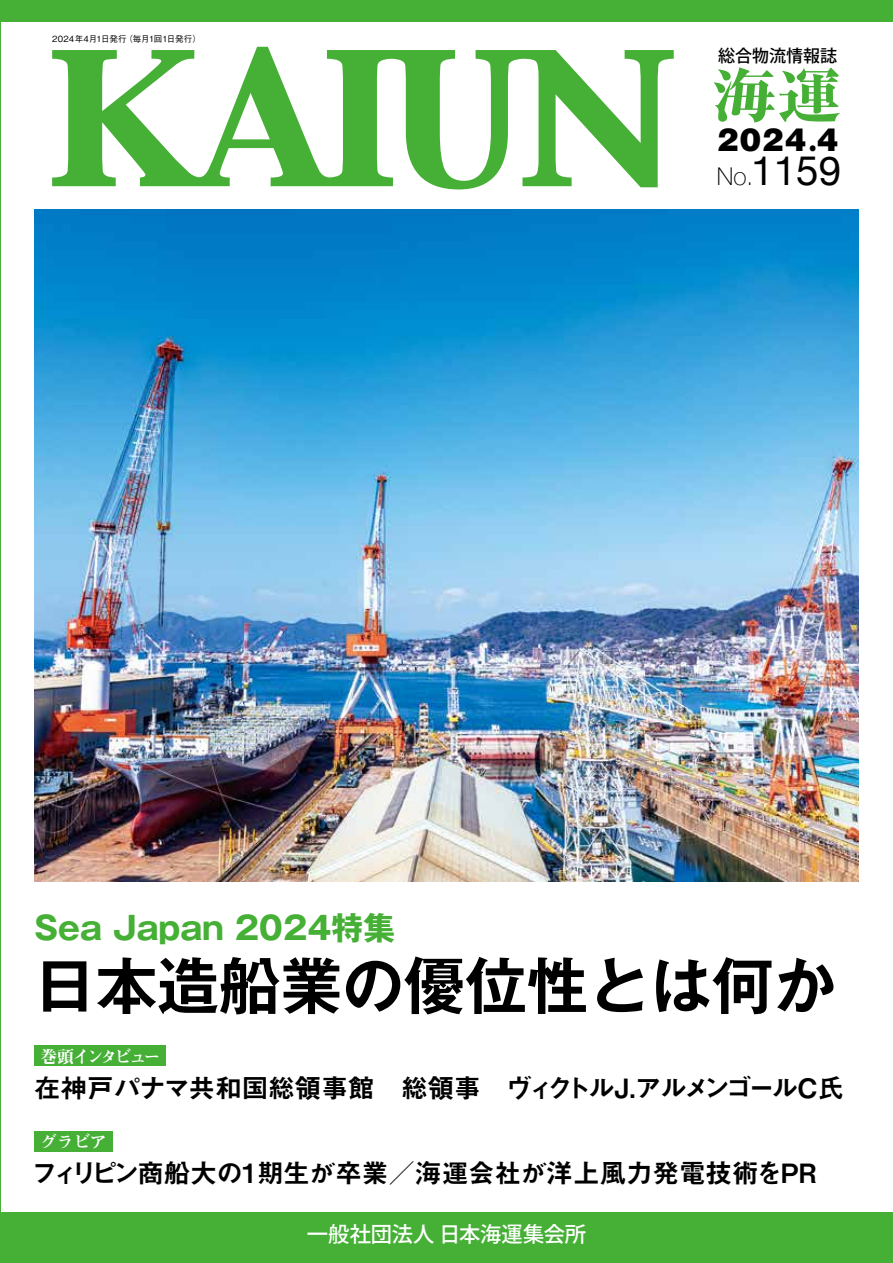
<style>
.page{position:relative;width:893px;height:1263px;background:#fff}
.page>*{position:absolute;margin:0;border:0;box-sizing:border-box;transform-origin:0 0}
.t1{font:700 61.65px "Gothic MB101 Pr 6 N De";color:#000}
.t2{font:40.35px "Helvetica Neue";color:#000}
.t3{font:700 31.95px "Gothic MB101 Pr 6 N";color:#45b035}
.t4{font:900 31.95px "Helvetica";color:#000}
.t5{font:26.55px "Midashi Go Pr 6 N MB31";letter-spacing:-.03em;color:#000}
.t6{font:26.55px "Midashi Go Pr 6 N MB31";letter-spacing:-.005em;color:#000}
.t7{font:500 21.3px "Koz Go Pr 6 N";letter-spacing:-.01em;color:#fff}
.t8{font:16.95px "Midashi Min Pr 6 N MA31";letter-spacing:-.165em;color:#fff}
.t9{font:500 16.95px "Koz Go Pr 6 N";color:#000}
.t10{font:16.95px "Midashi Min Pr 6 N MA31";letter-spacing:-.09em;color:#fff}
.t11{font:500 8.55px "Gothic BBB Pr 6 N";letter-spacing:-.015em;color:#000}
.s1{font-family:"Koz Go Pr 6 N";font-weight:700}
.s2{font-weight:100;font-size:24.45px}
</style>
<div class="page">
<div style="left:0;top:1212px;width:893px;height:51px;background:#45b035"></div>
<div style="left:0;top:0;width:893px;height:21px;background:#45b035"></div>
<svg style="left:52px;top:47px;width:622px;height:142px"></svg>
<svg style="left:714px;top:67px;width:126px;height:55px"></svg>
<div style="left:34px;top:1046px;width:132px;height:20px;background:#45b035"></div>
<div style="left:34px;top:1131px;width:79px;height:20px;background:#45b035"></div>
<img style="left:34px;top:210px;width:825px;height:672px">
<p class="t11" style="left:52px;top:31px;width:150px">2024年4月1日発行（毎月1回1日発行）</p>
<p class="t9" style="left:718px;top:46px;width:121px">総合物流情報誌</p>
<p class="t4" style="left:717px;top:118px;width:123px">2024<span class="s1">.</span>4</p>
<h2 class="t2" style="left:717px;top:142px;width:126px"><span class="s2">No.</span>1159</h2>
<p class="t3" style="left:34px;top:901px;width:363px">Sea Japan 2024特集</p>
<h1 class="t1" style="left:34px;top:935px;width:803px">日本造船業の優位性とは何か</h1>
<p class="t8" style="left:41px;top:1043px;width:121px">巻頭インタビュー</p>
<p class="t5" style="left:34px;top:1066px;width:812px">在神戸パナマ共和国総領事館　総領事　ヴィクトルJ.アルメンゴールC氏</p>
<p class="t10" style="left:40px;top:1128px;width:68px">グラビア</p>
<p class="t6" style="left:32px;top:1152px;width:787px">フィリピン商船大の1期生が卒業／海運会社が洋上風力発電技術をPR</p>
<p class="t7" style="left:307px;top:1222px;width:281px">一般社団法人 日本海運集会所</p>
</div>
